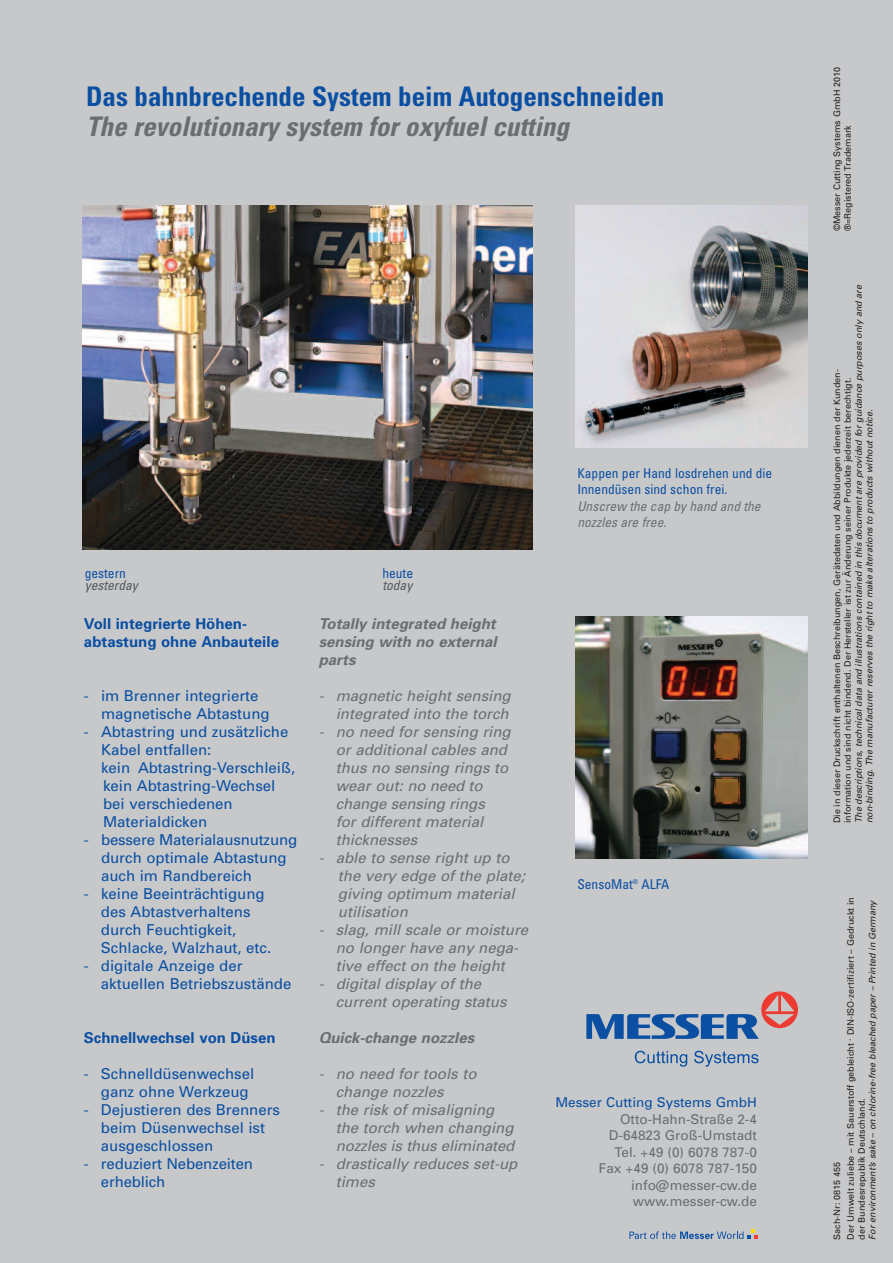
<style>
.page{position:relative;width:893px;height:1263px;background:#c7c8ca}
.page>*{position:absolute;margin:0;border:0;box-sizing:border-box;transform-origin:0 0}
.t1{font:700 condensed 27px "Univers";color:#0a4fa2}
.t2{font:italic 700 condensed 27px "Univers";color:#6c6d70}
.t3{font:italic 15px/18px "Univers";color:#6c6d70}
.t4{font:15px/18px "Univers";color:#0a4fa2}
.t5{font:italic 700 15px/18px "Univers";color:#6c6d70;text-align:justify}
.t6{font:700 15px/18px "Univers";color:#0a4fa2}
.t7{font:13.5px/16.5px "Univers";color:#6c6d70;text-align:right}
.t8{font:condensed 13.5px/16.5px "Univers";color:#0a4fa2}
.t9{font:italic condensed 13.5px/16.5px "Univers";color:#6c6d70}
.t10{font:13.5px "Univers";color:#0a4fa2}
.t11{font:italic condensed 13.5px "Univers";color:#57585a}
.t12{font:9px/10.8px "Univers";color:#231f20}
.t13{font:italic 9px/10.8px "Univers";color:#231f20}
</style>
<div class="page">
<svg style="left:586px;top:991px;width:212px;height:48px"></svg>
<svg style="left:635px;top:1051px;width:52px;height:16px"></svg>
<svg style="left:694px;top:1051px;width:64px;height:16px"></svg>
<svg style="left:629px;top:1229px;width:129px;height:10px"></svg>
<img style="left:575px;top:617px;width:233px;height:241px">
<img style="left:575px;top:206px;width:233px;height:241px">
<img style="left:82px;top:206px;width:450px;height:344px">
<h1 class="t1" style="left:86px;top:87px;width:580px">Das bahnbrechende System beim Autogenschneiden</h1>
<h1 class="t2" style="left:86px;top:117px;width:484px">The revolutionary system for oxyfuel cutting</h1>
<p class="t8" style="left:85px;top:566px;width:43px">gestern</p>
<p class="t8" style="left:382px;top:566px;width:32px">heute</p>
<p class="t11" style="left:85px;top:580px;width:55px">yesterday</p>
<p class="t11" style="left:382px;top:580px;width:31px">today</p>
<p class="t6" style="left:84px;top:616px;width:196px">Voll integrierte Höhen&shy;abtastung ohne Anbauteile</p>
<p class="t5" style="left:319px;top:616px;width:179px">Totally integrated height sensing with no external parts</p>
<p class="t3" style="left:319px;top:688px;width:193px;text-align:right">- magnetic height sensing integrated into the torch</p>
<p class="t3" style="left:336px;top:724px;width:176px;text-indent:-17px">- no need for sensing ring or additional cables and thus no sensing rings to wear out: no need to change sensing rings<br>for different material thicknesses</p>
<p class="t3" style="left:338px;top:850px;width:189px;text-indent:-19px">- able to sense right up to the very edge of the plate; giving optimum material utilisation</p>
<p class="t3" style="left:319px;top:922px;width:211px;text-align:center">- slag, mill scale or moisture no longer have any nega&shy;tive effect on the height</p>
<p class="t3" style="left:336px;top:976px;width:172px;text-indent:-17px">- digital display of the current operating status</p>
<p class="t5" style="left:319px;top:1030px;width:157px">Quick-change nozzles</p>
<p class="t3" style="left:336px;top:1066px;width:142px;text-indent:-17px">- no need for tools to change nozzles</p>
<p class="t3" style="left:336px;top:1102px;width:180px;text-indent:-17px">- the risk of misaligning the torch when changing nozzles is thus eliminated</p>
<p class="t3" style="left:336px;top:1156px;width:183px;text-indent:-17px">- drastically reduces set-up times</p>
<p class="t4" style="left:101px;top:688px;width:170px;text-indent:-17px">- im Brenner integrierte magnetische Abtastung</p>
<p class="t4" style="left:101px;top:724px;width:196px;text-indent:-17px">- Abtastring und zusätzliche<br>Kabel entfallen:<br>kein Abtastring-Verschleiß, kein Abtastring-Wechsel bei verschiedenen<br>Materialdicken</p>
<p class="t4" style="left:101px;top:832px;width:198px;text-indent:-17px">- bessere Materialausnutzung durch optimale Abtastung auch im Randbereich</p>
<p class="t4" style="left:101px;top:886px;width:172px;text-indent:-17px">- keine Beeinträchtigung des Abtastverhaltens durch Feuchtigkeit,<br>Schlacke, Walzhaut, etc.</p>
<p class="t4" style="left:101px;top:958px;width:192px;text-indent:-17px">- digitale Anzeige der aktuellen Betriebszustände</p>
<p class="t6" style="left:84px;top:1030px;width:193px">Schnellwechsel von Düsen</p>
<p class="t4" style="left:101px;top:1066px;width:155px;text-indent:-17px">- Schnelldüsenwechsel ganz ohne Werkzeug</p>
<p class="t4" style="left:101px;top:1102px;width:181px;text-indent:-17px">- Dejustieren des Brenners beim Düsenwechsel ist ausgeschlossen</p>
<p class="t4" style="left:101px;top:1156px;width:154px;text-indent:-17px">- reduziert Nebenzeiten erheblich</p>
<p class="t8" style="left:577px;top:466px;width:196px">Kappen per Hand losdrehen und die<br>Innendüsen sind schon frei.</p>
<p class="t9" style="left:577px;top:499px;width:185px">Unscrew the cap by hand and the nozzles are free.</p>
<p class="t8" style="left:577px;top:877px;width:94px">SensoMat<sup>®</sup> ALFA</p>
<p class="t10" style="left:556px;top:1097px;width:203px">Messer Cutting Systems GmbH</p>
<p class="t7" style="left:599px;top:1112px;width:159px">Otto-Hahn-Straße 2-4<br>D-64823 Groß-Umstadt<br>Tel. +49 (0) 6078 787-0<br>Fax +49 (0) 6078 787-150 info@messer-cw.de www.messer-cw.de</p>
<p class="t12" style="left:832px;top:231px;width:166px;rotate:-90deg">©Messer Cutting Systems GmbH 2010 ®=Registered Trademark</p>
<p class="t13" style="left:854px;top:823px;width:540px;rotate:-90deg">The descriptions, technical data and illustrations contained in this document are provided for guidance purposes only and are non-binding. The manufacturer reserves the right to make alterations to products without notice.</p>
<p class="t12" style="left:832px;top:823px;width:456px;rotate:-90deg">Die in dieser Druckschrift enthaltenen Beschreibungen, Gerätedaten und Abbildungen dienen der Kunden&shy;information und sind nicht bindend. Der Hersteller ist zur Änderung seiner Produkte jederzeit berechtigt.</p>
<p class="t12" style="left:831px;top:1240px;width:344px;line-height:13.8px;rotate:-90deg">Sach-Nr: 0815 455<br>Der Umwelt zuliebe – mit Sauerstoff gebleicht . DIN-ISO-zertifiziert – Gedruckt in</p>
<p class="t13" style="left:868px;top:1240px;width:341px;rotate:-90deg">For environment’s sake – on chlorine-free bleached paper – Printed in Germany</p>
<p class="t12" style="left:857px;top:1240px;width:143px;rotate:-90deg">der Bundesrepublik Deutschland.</p>
</div>
